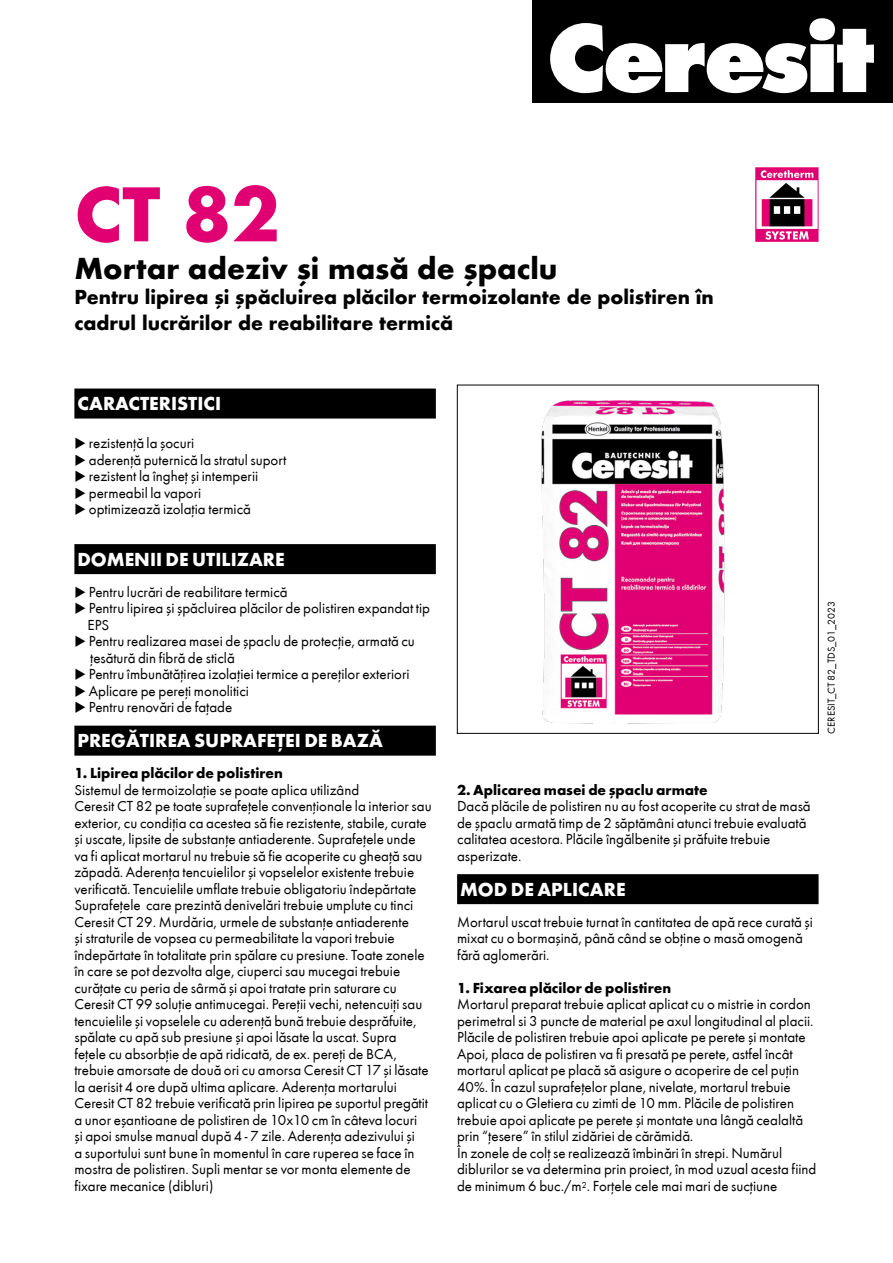
<style>
.page{position:relative;width:893px;height:1263px;background:#fff}
.page>*{position:absolute;margin:0;border:0;box-sizing:border-box;transform-origin:0 0}
.t1{font:700 81px "Futura TEE";color:#e10071}
.t2{font:700 31.5px "Futura TEE";color:#000}
.t3{font:700 21px/25.2px "Futura TEE";color:#000}
.t4{font:700 19.5px "Futura TEE";color:#fff}
.t5{font:15px/16.5px "Futura TEE";color:#000}
.t6{font:700 15px "Futura TEE";color:#000}
.t7{font:10.5px "Futura TEE";color:#000}
</style>
<div class="page">
<div style="left:74px;top:388px;width:362px;height:30px;background:#000"></div>
<div style="left:74px;top:544px;width:362px;height:30px;background:#000"></div>
<div style="left:74px;top:726px;width:362px;height:30px;background:#000"></div>
<div style="left:457px;top:874px;width:362px;height:30px;background:#000"></div>
<svg style="left:755px;top:167px;width:64px;height:75px"></svg>
<img style="left:499px;top:384px;width:278px;height:350px">
<div style="left:533px;top:0;width:360px;height:103px;background:#000"></div>
<svg style="left:550px;top:18px;width:324px;height:75px"></svg>
<h1 class="t1" style="left:74px;top:163px;width:207px">CT 82</h1>
<h2 class="t2" style="left:74px;top:249px;width:485px">Mortar adeziv și masă de șpaclu</h2>
<h3 class="t3" style="left:74px;top:284px;width:641px">Pentru lipirea și șpăcluirea plăcilor termoizolante de polistiren în cadrul lucrărilor de reabilitare termică</h3>
<h3 class="t4" style="left:77px;top:391px;width:145px">CARACTERISTICI</h3>
<p class="t5" style="left:89px;top:435px;width:199px">rezistență la șocuri<br>aderență puternică la stratul suport rezistent la îngheț și intemperii permeabil la vapori<br>optimizează izolația termică</p>
<h3 class="t4" style="left:77px;top:547px;width:209px">DOMENII DE UTILIZARE</h3>
<p class="t5" style="left:88px;top:583px;width:344px">Pentru lucrări de reabilitare termică<br>Pentru lipirea și șpăcluirea plăcilor de polistiren expandat tip EPS<br>Pentru realizarea masei de șpaclu de protecție, armată cu țesătură din fibră de sticlă<br>Pentru îmbunătățirea izolației termice a pereților exteriori Aplicare pe pereți monolitici<br>Pentru renovări de fațade</p>
<h3 class="t4" style="left:77px;top:728px;width:307px">PREGĂTIREA SUPRAFEȚEI DE BAZĂ</h3>
<p class="t6" style="left:74px;top:764px;width:210px">1. Lipirea plăcilor de polistiren</p>
<p class="t5" style="left:74px;top:781px;width:359px">Sistemul de termoizolație se poate aplica utilizând<br>Ceresit CT 82 pe toate suprafețele convenționale la interior sau exterior, cu condiția ca acestea să fie rezistente, stabile, curate și uscate, lipsite de substanțe antiaderente. Suprafețele unde va fi aplicat mortarul nu trebuie să fie acoperite cu gheață sau zăpadă. Aderența tencuielilor și vopselelor existente trebuie verificată. Tencuielile umflate trebuie obligatoriu îndepărtate Suprafețele care prezintă denivelări trebuie umplute cu tinci Ceresit CT 29. Murdăria, urmele de substanțe antiaderente<br>și straturile de vopsea cu permeabilitate la vapori trebuie îndepărtate în totalitate prin spălare cu presiune. Toate zonele în care se pot dezvolta alge, ciuperci sau mucegai trebuie curățate cu peria de sârmă și apoi tratate prin saturare cu Ceresit CT 99 soluție antimucegai. Pereții vechi, netencuiți sau tencuielile și vopselele cu aderență bună trebuie desprăfuite, spălate cu apă sub presiune și apoi lăsate la uscat. Supra fețele cu absorbție de apă ridicată, de ex. pereți de BCA, trebuie amorsate de două ori cu amorsa Ceresit CT 17 și lăsate la aerisit 4 ore după ultima aplicare. Aderența mortarului Ceresit CT 82 trebuie verificată prin lipirea pe suportul pregătit a unor eșantioane de polistiren de 10x10 cm în câteva locuri<br>și apoi smulse manual după 4 - 7 zile. Aderența adezivului și<br>a suportului sunt bune în momentul în care ruperea se face în mostra de polistiren. Supli mentar se vor monta elemente de fixare mecanice (dibluri)</p>
<p class="t6" style="left:457px;top:780px;width:252px">2. Aplicarea masei de șpaclu armate</p>
<p class="t5" style="left:457px;top:798px;width:355px">Dacă plăcile de polistiren nu au fost acoperite cu strat de masă de șpaclu armată timp de 2 săptămâni atunci trebuie evaluată calitatea acestora. Plăcile îngălbenite și prăfuite trebuie asperizate.</p>
<h3 class="t4" style="left:460px;top:877px;width:167px">MOD DE APLICARE</h3>
<p class="t5" style="left:457px;top:913px;width:357px">Mortarul uscat trebuie turnat în cantitatea de apă rece curată și mixat cu o bormașină, până când se obține o masă omogenă fără aglomerări.</p>
<p class="t6" style="left:457px;top:978px;width:216px">1. Fixarea plăcilor de polistiren</p>
<p class="t5" style="left:457px;top:996px;width:361px">Mortarul preparat trebuie aplicat aplicat cu o mistrie in cordon perimetral si 3 puncte de material pe axul longitudinal al placii.<br>Plăcile de polistiren trebuie apoi aplicate pe perete și montate Apoi, placa de polistiren va fi presată pe perete, astfel încât mortarul aplicat pe placă să asigure o acoperire de cel puțin 40%. În cazul suprafețelor plane, nivelate, mortarul trebuie aplicat cu o Gletiera cu zimti de 10 mm. Plăcile de polistiren trebuie apoi aplicate pe perete și montate una lângă cealaltă prin “țesere” în stilul zidăriei de cărămidă.<br>În zonele de colț se realizează îmbinări în strepi. Numărul diblurilor se va determina prin proiect, în mod uzual acesta fiind de minimum 6 buc./m<sup>2</sup>. Forțele cele mai mari de sucțiune</p>
<p class="t7" style="left:825px;top:733px;width:134px;rotate:-90deg">CERESIT_CT 82_TDS_01_2023</p>
</div>
